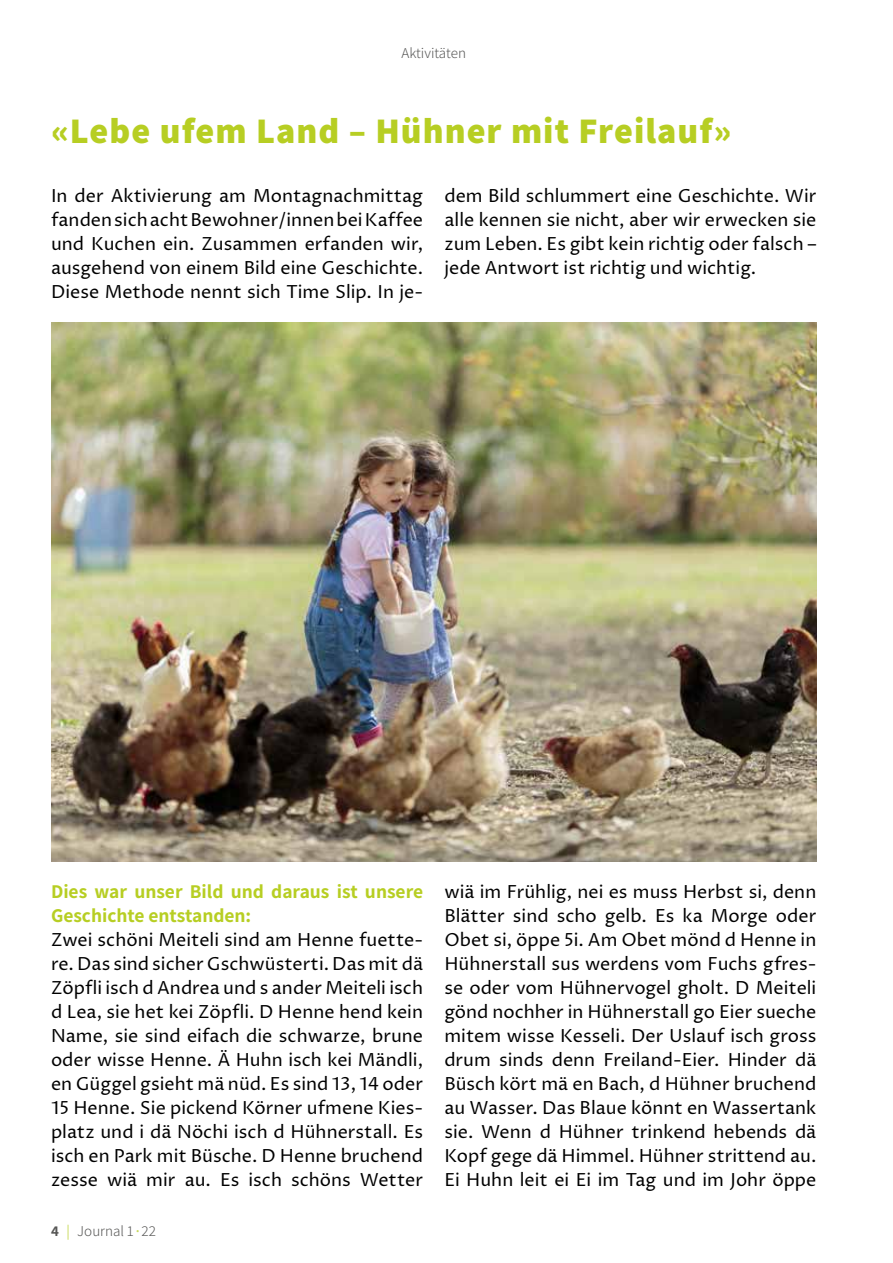
<style>
.page{position:relative;width:893px;height:1263px;background:#fff}
.page>*{position:absolute;margin:0;border:0;box-sizing:border-box;transform-origin:0 0}
.t1{font:800 36px "Assistant";letter-spacing:.03em;color:#b7ce23}
.t2{font:700 19.5px/24px "Assistant";color:#b7ce23}
.t3{font:18px/24px "Proza Libre";color:#000;text-align:justify}
.t4{font:300 15px "Assistant";color:#575756}
.s1{font-weight:700}
.s2{color:#b7ce23}
.s3{font-weight:600;color:#c7d75b}
</style>
<div class="page">
<img style="left:51px;top:322px;width:765px;height:539px">
<p class="t4" style="left:401px;top:43px;width:66px">Aktivitäten</p>
<h1 class="t1" style="left:51px;top:106px;width:682px">«Lebe ufem Land – Hühner mit Freilauf»</h1>
<p class="t3" style="left:51px;top:184px;width:374px">In der Aktivierung am Montagnachmittag fanden sich acht Bewohner/innen bei Kaffee und Kuchen ein. Zusammen erfanden wir, ausgehend von einem Bild eine Geschichte.<br>Diese Methode nennt sich Time Slip. In je-</p>
<p class="t3" style="left:444px;top:184px;width:374px">dem Bild schlummert eine Geschichte. Wir alle kennen sie nicht, aber wir erwecken sie zum Leben. Es gibt kein richtig oder falsch – jede Antwort ist richtig und wichtig.</p>
<p class="t2" style="left:51px;top:879px;width:374px">Dies war unser Bild und daraus ist unsere<br>Geschichte entstanden:</p>
<p class="t3" style="left:51px;top:928px;width:374px">Zwei schöni Meiteli sind am Henne fuette&shy;re. Das sind sicher Gschwüsterti. Das mit dä Zöpfli isch d Andrea und s ander Meiteli isch d Lea, sie het kei Zöpfli. D Henne hend kein Name, sie sind eifach die schwarze, brune oder wisse Henne. Ä Huhn isch kei Mändli, en Güggel gsieht mä nüd. Es sind 13, 14 oder 15 Henne. Sie pickend Körner ufmene Kies&shy;platz und i dä Nöchi isch d Hühnerstall. Es isch en Park mit Büsche. D Henne bruchend zesse wiä mir au. Es isch schöns Wetter</p>
<p class="t4" style="left:51px;top:1220px;width:106px"><span class="s1">4</span> <span class="s2">|</span> Journal 1 <span class="s3">·</span> 22</p>
<p class="t3" style="left:444px;top:880px;width:374px">wiä im Frühlig, nei es muss Herbst si, denn Blätter sind scho gelb. Es ka Morge oder Obet si, öppe 5i. Am Obet mönd d Henne in Hühnerstall sus werdens vom Fuchs gfres&shy;se oder vom Hühnervogel gholt. D Meiteli gönd nochher in Hühnerstall go Eier sueche mitem wisse Kesseli. Der Uslauf isch gross drum sinds denn Freiland-Eier. Hinder dä Büsch kört mä en Bach, d Hühner bruchend au Wasser. Das Blaue könnt en Wassertank sie. Wenn d Hühner trinkend hebends dä Kopf gege dä Himmel. Hühner strittend au.<br>Ei Huhn leit ei Ei im Tag und im Johr öppe</p>
</div>
